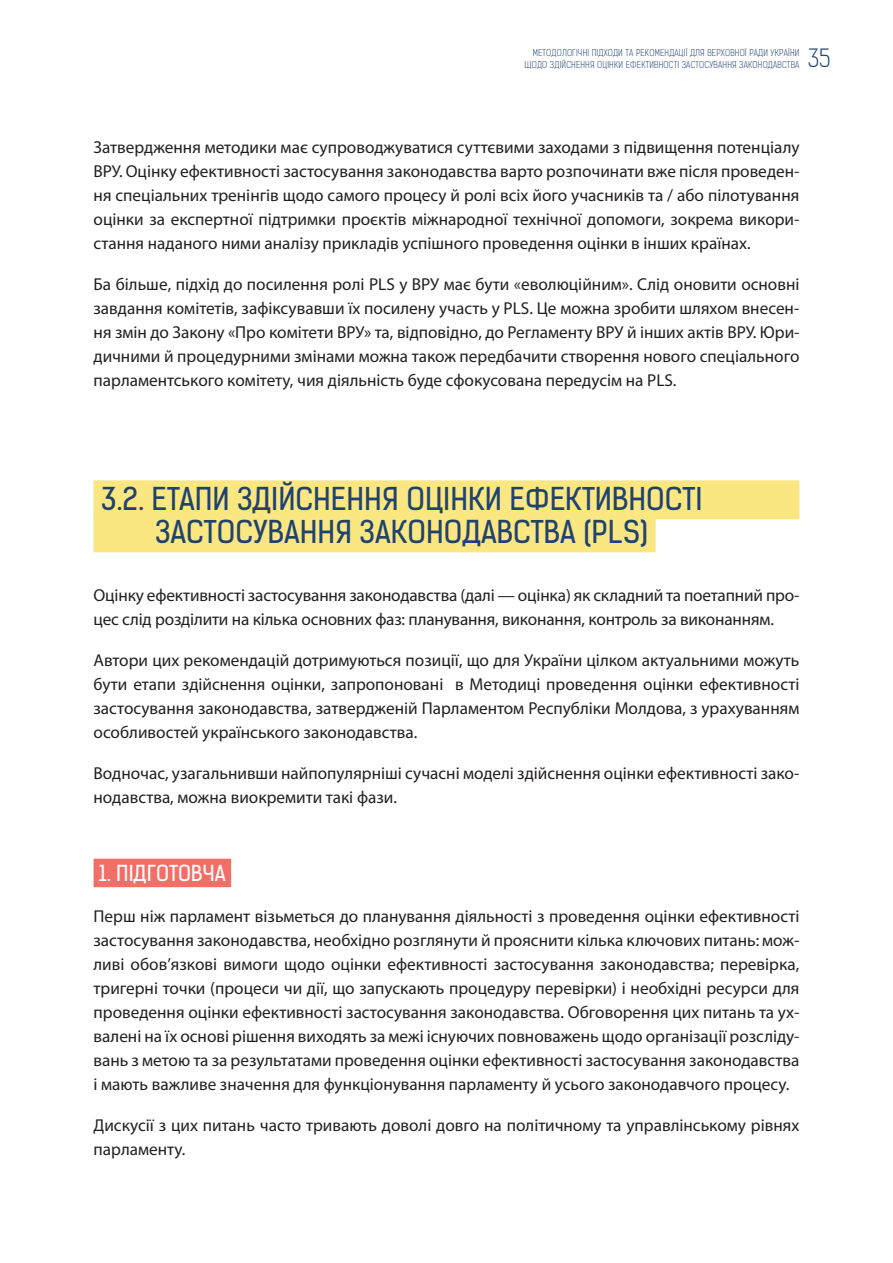
<style>
.page{position:relative;width:893px;height:1263px;background:#fff}
.page>*{position:absolute;margin:0;border:0;box-sizing:border-box;transform-origin:0 0}
.t1{font:30px/33px "Kelson Sans Regular RU";color:#20426e;text-align:center}
.t2{font:24px "Kelson Sans Light RU";color:#20426e}
.t3{font:21px "Kelson Sans Regular RU";color:#fff}
.t4{font:17.25px/24px "Myriad Pro";color:#231f20;text-align:justify}
.t5{font:9px/12px "Kelson Sans Light RU";letter-spacing:.02em;color:#20426e;text-align:right}
</style>
<div class="page">
<div style="left:94px;top:480px;width:705px;height:39px;background:#fae782"></div>
<div style="left:94px;top:513px;width:562px;height:39px;background:#fae782"></div>
<div style="left:94px;top:859px;width:137px;height:28px;background:#f26f67"></div>
<p class="t5" style="left:524px;top:46px;width:276px">МЕТОДОЛОГІЧНІ ПІДХОДИ ТА РЕКОМЕНДАЦІЇ ДЛЯ ВЕРХОВНОЇ РАДИ УКРАЇНИ<br>ЩОДО ЗДІЙСНЕННЯ ОЦІНКИ ЕФЕКТИВНОСТІ ЗАСТОСУВАННЯ ЗАКОНОДАВСТВА</p>
<h2 class="t2" style="left:808px;top:44px;width:24px">35</h2>
<p class="t4" style="left:94px;top:135px;width:707px">Затвердження методики має супроводжуватися суттєвими заходами з підвищення потенціалу ВРУ. Оцінку ефективності застосування законодавства варто розпочинати вже після проведен&shy;ня спеціальних тренінгів щодо самого процесу й ролі всіх його учасників та / або пілотування оцінки за експертної підтримки проєктів міжнародної технічної допомоги, зокрема викори&shy;стання наданого ними аналізу прикладів успішного проведення оцінки в інших країнах.</p>
<p class="t4" style="left:94px;top:272px;width:707px">Ба більше, підхід до посилення ролі PLS у ВРУ має бути «еволюційним». Слід оновити основні завдання комітетів, зафіксувавши їх посилену участь у PLS. Це можна зробити шляхом внесен&shy;ня змін до Закону «Про комітети ВРУ» та, відповідно, до Регламенту ВРУ й інших актів ВРУ. Юри&shy;дичними й процедурними змінами можна також передбачити створення нового спеціального парламентського комітету, чия діяльність буде сфокусована передусім на PLS.</p>
<h1 class="t1" style="left:101px;top:483px;width:603px">3.2. ЕТАПИ ЗДІЙСНЕННЯ ОЦІНКИ ЕФЕКТИВНОСТІ<br>ЗАСТОСУВАННЯ ЗАКОНОДАВСТВА (PLS)</h1>
<p class="t4" style="left:94px;top:583px;width:707px">Оцінку ефективності застосування законодавства (далі — оцінка) як складний та поетапний про&shy;цес слід розділити на кілька основних фаз: планування, виконання, контроль за виконанням.</p>
<p class="t4" style="left:94px;top:648px;width:707px">Автори цих рекомендацій дотримуються позиції, що для України цілком актуальними можуть бути етапи здійснення оцінки, запропоновані в Методиці проведення оцінки ефективності застосування законодавства, затвердженій Парламентом Республіки Молдова, з урахуванням особливостей українського законодавства.</p>
<p class="t4" style="left:94px;top:761px;width:707px">Водночас, узагальнивши найпопулярніші сучасні моделі здійснення оцінки ефективності зако&shy;нодавства, можна виокремити такі фази.</p>
<p class="t3" style="left:99px;top:860px;width:129px">1. ПІДГОТОВЧА</p>
<p class="t4" style="left:94px;top:904px;width:707px">Перш ніж парламент візьметься до планування діяльності з проведення оцінки ефективності застосування законодавства, необхідно розглянути й прояснити кілька ключових питань: мож&shy;ливі обов’язкові вимоги щодо оцінки ефективності застосування законодавства; перевірка, тригерні точки (процеси чи дії, що запускають процедуру перевірки) і необхідні ресурси для проведення оцінки ефективності застосування законодавства. Обговорення цих питань та ух&shy;валені на їх основі рішення виходять за межі існуючих повноважень щодо організації розсліду&shy;вань з метою та за результатами проведення оцінки ефективності застосування законодавства і мають важливе значення для функціонування парламенту й усього законодавчого процесу.</p>
<p class="t4" style="left:94px;top:1113px;width:707px">Дискусії з цих питань часто тривають доволі довго на політичному та управлінському рівнях парламенту.</p>
</div>
